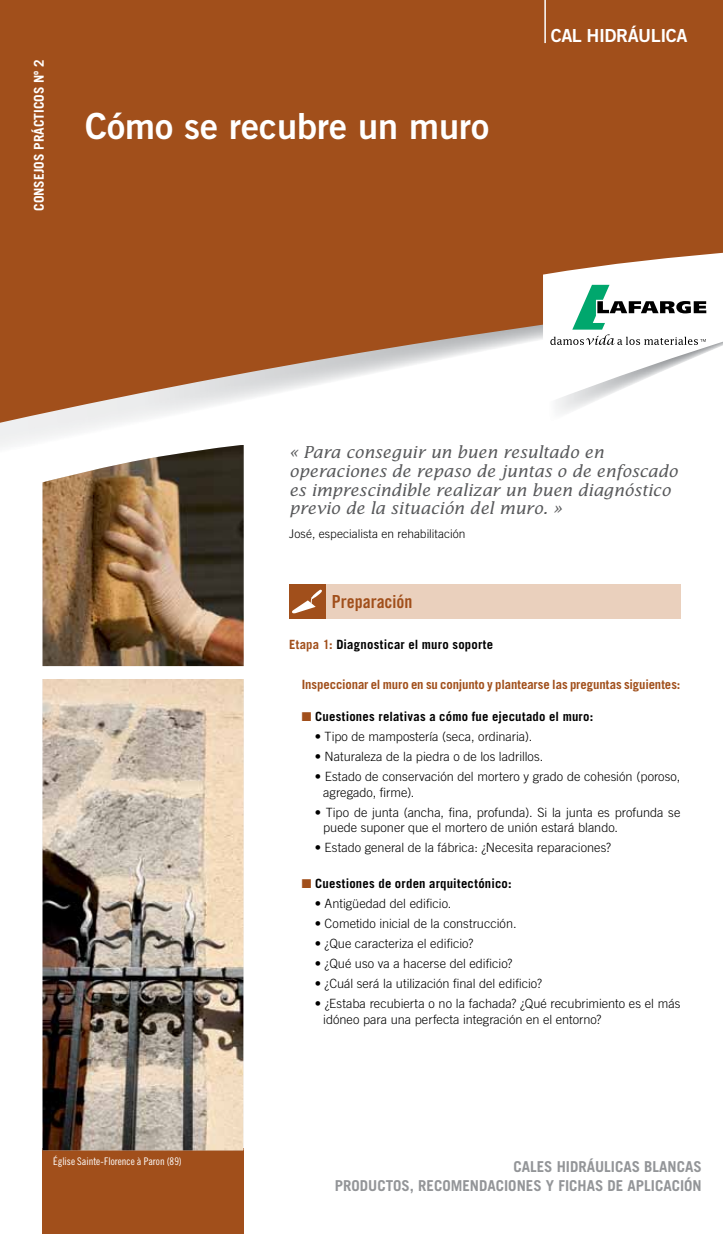
<style>
.page{position:relative;width:723px;height:1234px;background:#fff}
.page>*{position:absolute;margin:0;border:0;box-sizing:border-box;transform-origin:0 0}
.t1{font:36px "Trade Gothic LT Std Bd 2";color:#fff}
.t2{font:18px "Trade Gothic LT Std Bd 2";letter-spacing:-.025em;color:#fff}
.t3{font:18px "Trade Gothic LT Std Bd Cn 20";letter-spacing:-.005em;color:#a14f1b}
.t4{font:italic 16.5px/18.8px "Lucida";letter-spacing:-.005em;color:#58595b}
.t5{font:700 15px "Trade Gothic LT Std";color:#939598}
.t6{font:700 13.5px "Trade Gothic LT Std";color:#fff}
.t7{font:300 12.75px/15.8px "Trade Gothic LT Std";color:#000}
.t8{font:700 12.75px "Trade Gothic LT Std";letter-spacing:.015em;color:#000}
.t9{font:700 12.75px "Trade Gothic LT Std";letter-spacing:-.01em;color:#a14f1b}
.t10{font:300 12px "Trade Gothic LT Std";color:#000}
.t11{font:10.5px "Trade Gothic LT Std Cn 18";color:#fff}
.s1{color:#a14f1b}
</style>
<div class="page">
<svg style="left:0;top:0;width:723px;height:435px;background:#ab6437"></svg>
<img style="left:547px;top:404px;width:176px;height:20px">
<img style="left:43px;top:445px;width:201px;height:221px">
<div style="left:43px;top:1148px;width:201px;height:85px;background:#a14f1b"></div>
<div style="left:289px;top:584px;width:391px;height:34px;background:#ead0bd"></div>
<div style="left:289px;top:584px;width:37px;height:34px;background:#a14f1b"></div>
<svg style="left:292px;top:589px;width:30px;height:24px"></svg>
<hr style="left:544px;top:0;width:2px;height:43px;background:#fff">
<img style="left:43px;top:679px;width:201px;height:470px">
<svg style="left:543px;top:251px;width:180px;height:153px"></svg>
<p class="t6" style="left:31px;top:211px;width:153px;rotate:-90deg">Consejos prácticos nº 2</p>
<h1 class="t1" style="left:85px;top:104px;width:405px">Cómo se recubre un muro</h1>
<h2 class="t2" style="left:551px;top:24px;width:138px">CAL HIDRÁULICA</h2>
<p class="t11" style="left:53px;top:1154px;width:130px">Église Sainte-Florence à Paron (89)</p>
<p class="t4" style="left:289px;top:442px;width:390px">« Para conseguir un buen resultado en operaciones de repaso de juntas o de enfoscado es imprescindible realizar un buen diagnóstico previo de la situación del muro. »</p>
<p class="t10" style="left:289px;top:526px;width:178px">José, especialista en rehabilitación</p>
<h2 class="t3" style="left:332px;top:590px;width:82px">Preparación</h2>
<p class="t8" style="left:289px;top:636px;width:206px"><span class="s1">Etapa 1:</span> Diagnosticar el muro soporte</p>
<p class="t9" style="left:302px;top:676px;width:380px">Inspeccionar el muro en su conjunto y plantearse las preguntas siguientes:</p>
<p class="t8" style="left:302px;top:708px;width:293px"><span class="s1">■</span> Cuestiones relativas a cómo fue ejecutado el muro:</p>
<p class="t7" style="left:315px;top:728px;width:219px">• Tipo de mampostería (seca, ordinaria).</p>
<p class="t7" style="left:315px;top:748px;width:230px">• Naturaleza de la piedra o de los ladrillos.</p>
<p class="t7" style="left:323px;top:768px;width:359px;text-indent:-9px">• Estado de conservación del mortero y grado de cohesión (poroso, agregado, firme).</p>
<p class="t7" style="left:323px;top:803px;width:359px;text-indent:-9px">• Tipo de junta (ancha, fina, profunda). Si la junta es profunda se puede suponer que el mortero de unión estará blando.</p>
<p class="t7" style="left:315px;top:839px;width:298px">• Estado general de la fábrica: ¿Necesita reparaciones?</p>
<p class="t8" style="left:302px;top:875px;width:211px"><span class="s1">■</span> Cuestiones de orden arquitectónico:</p>
<p class="t7" style="left:315px;top:895px;width:138px">• Antigüedad del edificio.</p>
<p class="t7" style="left:315px;top:915px;width:203px">• Cometido inicial de la construcción.</p>
<p class="t7" style="left:315px;top:935px;width:160px">• ¿Que caracteriza el edificio?</p>
<p class="t7" style="left:315px;top:955px;width:199px">• ¿Qué uso va a hacerse del edificio?</p>
<p class="t7" style="left:315px;top:975px;width:229px">• ¿Cuál será la utilización final del edificio?</p>
<p class="t7" style="left:323px;top:995px;width:359px;text-indent:-9px">• ¿Estaba recubierta o no la fachada? ¿Qué recubrimiento es el más idóneo para una perfecta integración en el entorno?</p>
<p class="t5" style="left:513px;top:1157px;width:17px">CALES</p>
<p class="t5" style="left:557px;top:1157px;width:9px">HIDRÁULI</p>
<p class="t5" style="left:615px;top:1157px;width:38px">CAS BLAN</p>
<p class="t5" style="left:677px;top:1157px;width:18px">CAS</p>
<p class="t5" style="left:335px;top:1175px;width:18px">PRODU</p>
<p class="t5" style="left:377px;top:1175px;width:95px">CTOS, RECOMENDA</p>
<p class="t5" style="left:496px;top:1175px;width:17px">CIONES</p>
<p class="t5" style="left:546px;top:1175px;width:41px">YFICHAS</p>
<p class="t5" style="left:607px;top:1175px;width:81px">DE APLICACIÓN</p>
</div>
